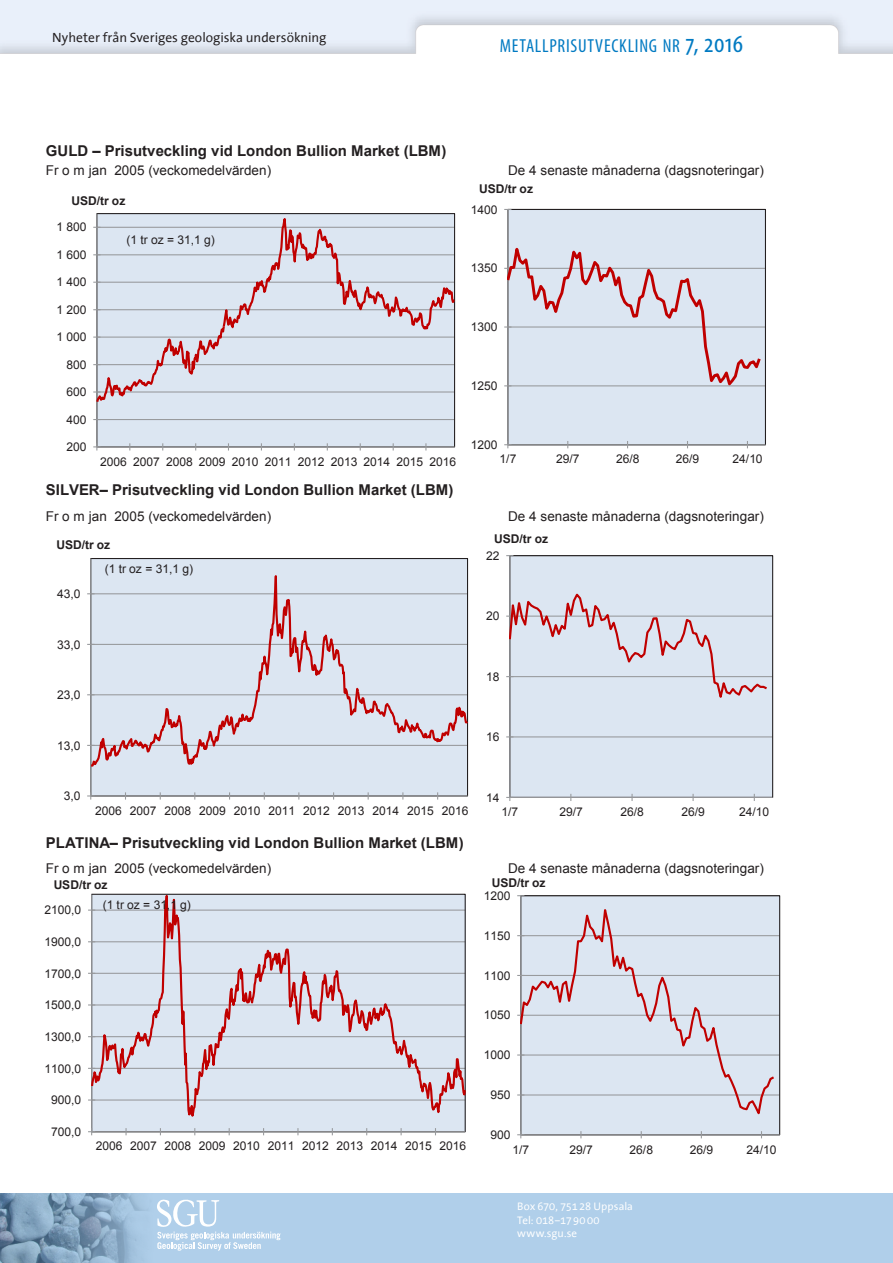
<style>
.page{position:relative;width:893px;height:1263px;background:#fff}
.page>*{position:absolute;margin:0;border:0;box-sizing:border-box;transform-origin:0 0}
.t1{font:condensed 18.9px "Myriad Pro";letter-spacing:.04em;color:#007ac2}
.t2{font:700 15px "Arial";color:#231f20}
.t3{font:13.5px "Arial";letter-spacing:.005em;color:#231f20}
.t4{font:13.5px "The Sans Office";color:#231f20}
.t5{font:12px/23.9px "Arial";letter-spacing:-.005em;color:#231f20}
.t6{font:700 12px "Arial";color:#231f20}
.t7{font:11.1px/13.2px "The Sans Office";letter-spacing:.005em;color:#fff}
.s1{font-size:27px}
.s2{font-weight:700}
</style>
<div class="page">
<svg style="left:0;top:1193px;width:893px;height:70px;background:#a8c7e2"></svg>
<svg style="left:157px;top:1199px;width:124px;height:52px;background:#bed7ed"></svg>
<div style="left:91px;top:558px;width:377px;height:238px;background:#dce6f2"></div>
<hr style="left:90px;top:558px;width:1px;height:238px;background:#989a9d">
<hr style="left:91px;top:795px;width:376px;height:1px;background:#989a9d">
<svg style="left:87px;top:792px;width:8px;height:7px"></svg>
<svg style="left:87px;top:558px;width:382px;height:214px"></svg>
<div style="left:510px;top:556px;width:263px;height:242px;background:#dce6f2"></div>
<hr style="left:510px;top:736px;width:263px;height:1px;background:#989a9d">
<hr style="left:510px;top:676px;width:263px;height:1px;background:#989a9d">
<hr style="left:510px;top:616px;width:263px;height:1px;background:#989a9d">
<div style="left:509px;top:555px;width:264px;height:243px;border:1px solid #231f20"></div>
<hr style="left:509px;top:556px;width:1px;height:241px;background:#989a9d">
<hr style="left:510px;top:797px;width:263px;height:1px;background:#989a9d">
<svg style="left:506px;top:794px;width:7px;height:7px"></svg>
<svg style="left:631px;top:794px;width:2px;height:7px"></svg>
<svg style="left:692px;top:794px;width:2px;height:7px"></svg>
<svg style="left:506px;top:588px;width:263px;height:118px"></svg>
<div style="left:508px;top:209px;width:258px;height:236px;background:#dce6f2"></div>
<hr style="left:508px;top:385px;width:257px;height:1px;background:#989a9d">
<hr style="left:508px;top:326px;width:257px;height:2px;background:#989a9d">
<hr style="left:508px;top:268px;width:257px;height:1px;background:#989a9d">
<div style="left:507px;top:209px;width:259px;height:236px;border:1px solid #231f20"></div>
<hr style="left:507px;top:209px;width:1px;height:236px;background:#989a9d">
<hr style="left:508px;top:444px;width:257px;height:1px;background:#989a9d">
<svg style="left:504px;top:441px;width:7px;height:7px"></svg>
<svg style="left:504px;top:236px;width:259px;height:154px"></svg>
<div style="left:97px;top:214px;width:358px;height:233px;background:#dce6f2"></div>
<hr style="left:97px;top:419px;width:358px;height:1px;background:#989a9d">
<hr style="left:96px;top:214px;width:1px;height:233px;background:#989a9d">
<hr style="left:97px;top:446px;width:358px;height:1px;background:#989a9d">
<svg style="left:93px;top:443px;width:7px;height:7px"></svg>
<svg style="left:93px;top:213px;width:363px;height:193px"></svg>
<svg style="left:88px;top:894px;width:378px;height:241px;background:#d7d5e0"></svg>
<div style="left:521px;top:896px;width:259px;height:239px;background:#dce6f2"></div>
<hr style="left:521px;top:1094px;width:259px;height:1px;background:#989a9d">
<hr style="left:521px;top:1054px;width:259px;height:1px;background:#989a9d">
<hr style="left:521px;top:1015px;width:259px;height:1px;background:#989a9d">
<hr style="left:521px;top:975px;width:259px;height:1px;background:#989a9d">
<hr style="left:521px;top:935px;width:259px;height:1px;background:#989a9d">
<div style="left:520px;top:895px;width:260px;height:240px;border:1px solid #231f20"></div>
<hr style="left:520px;top:896px;width:1px;height:239px;background:#989a9d">
<hr style="left:521px;top:1134px;width:259px;height:1px;background:#989a9d">
<svg style="left:517px;top:1131px;width:7px;height:7px"></svg>
<svg style="left:521px;top:897px;width:255px;height:223px"></svg>
<p class="t4" style="left:52px;top:31px;width:276px">Nyheter från Sveriges geologiska undersökning</p>
<h1 class="t1" style="left:500px;top:34px;width:245px">METALLPRISUTVECKLING NR <span class="s1">7, 2016</span></h1>
<p class="t2" style="left:46px;top:141px;width:402px">GULD ‒ Prisutveckling vid London Bullion Market (LBM)</p>
<p class="t3" style="left:46px;top:161px;width:227px">Fr o m jan 2005 (veckomedelvärden)</p>
<p class="t3" style="left:508px;top:161px;width:257px">De 4 senaste månaderna (dagsnoteringar)</p>
<p class="t6" style="left:71px;top:193px;width:55px">USD/tr oz</p>
<p class="t5" style="left:56px;top:215px;width:31px">1 800</p>
<p class="t5" style="left:56px;top:243px;width:31px">1 600</p>
<p class="t5" style="left:56px;top:270px;width:31px">1 400</p>
<p class="t5" style="left:56px;top:298px;width:31px">1 200</p>
<p class="t5" style="left:56px;top:325px;width:31px">1 000</p>
<p class="t5" style="left:67px;top:353px;width:22px">800</p>
<p class="t5" style="left:67px;top:380px;width:22px">600</p>
<p class="t5" style="left:67px;top:408px;width:22px">400</p>
<p class="t5" style="left:67px;top:435px;width:22px">200</p>
<p class="t5" style="left:127px;top:228px;width:90px">(1 tr oz = 31,1 g)</p>
<p class="t5" style="left:100px;top:450px;width:357px">2006 2007 2008 2009 2010 2011 2012 2013 2014 2015 2016</p>
<p class="t6" style="left:479px;top:180px;width:55px">USD/tr oz</p>
<p class="t5" style="left:471px;top:198px;width:28px">1400</p>
<p class="t5" style="left:471px;top:256px;width:28px">1350</p>
<p class="t5" style="left:471px;top:315px;width:28px">1300</p>
<p class="t5" style="left:471px;top:374px;width:28px">1250</p>
<p class="t5" style="left:471px;top:433px;width:28px">1200</p>
<p class="t5" style="left:500px;top:447px;width:18px">1/7</p>
<p class="t5" style="left:556px;top:447px;width:25px">29/7</p>
<p class="t5" style="left:616px;top:447px;width:25px">26/8</p>
<p class="t5" style="left:676px;top:447px;width:25px">26/9</p>
<p class="t5" style="left:733px;top:447px;width:32px">24/10</p>
<p class="t2" style="left:46px;top:480px;width:409px">SILVER‒ Prisutveckling vid London Bullion Market (LBM)</p>
<p class="t3" style="left:46px;top:508px;width:227px">Fr o m jan 2005 (veckomedelvärden)</p>
<p class="t3" style="left:508px;top:508px;width:257px">De 4 senaste månaderna (dagsnoteringar)</p>
<p class="t5" style="left:105px;top:533px;width:90px;text-indent:-48px"><span class="s2">USD/tr oz<br></span>(1 tr oz = 31,1 g)</p>
<p class="t5" style="left:57px;top:582px;width:25px">43,0</p>
<p class="t5" style="left:57px;top:632px;width:25px">33,0</p>
<p class="t5" style="left:57px;top:683px;width:25px">23,0</p>
<p class="t5" style="left:57px;top:734px;width:25px">13,0</p>
<p class="t5" style="left:64px;top:784px;width:18px">3,0</p>
<p class="t5" style="left:95px;top:798px;width:375px">2006 2007 2008 2009 2010 2011 2012 2013 2014 2015 2016</p>
<p class="t6" style="left:494px;top:531px;width:55px">USD/tr oz</p>
<p class="t5" style="left:486px;top:544px;width:15px">22</p>
<p class="t5" style="left:486px;top:604px;width:15px">20</p>
<p class="t5" style="left:486px;top:665px;width:15px">18</p>
<p class="t5" style="left:486px;top:725px;width:15px">16</p>
<p class="t5" style="left:486px;top:786px;width:15px">14</p>
<p class="t5" style="left:501px;top:800px;width:18px">1/7</p>
<p class="t5" style="left:559px;top:800px;width:25px">29/7</p>
<p class="t5" style="left:620px;top:800px;width:25px">26/8</p>
<p class="t5" style="left:682px;top:800px;width:25px">26/9</p>
<p class="t5" style="left:739px;top:800px;width:32px">24/10</p>
<p class="t2" style="left:46px;top:833px;width:419px">PLATINA‒ Prisutveckling vid London Bullion Market (LBM)</p>
<p class="t3" style="left:46px;top:860px;width:227px">Fr o m jan 2005 (veckomedelvärden)</p>
<p class="t3" style="left:508px;top:860px;width:257px">De 4 senaste månaderna (dagsnoteringar)</p>
<p class="t6" style="left:492px;top:875px;width:55px">USD/tr oz</p>
<p class="t5" style="left:103px;top:874px;width:90px;line-height:20.5px;text-indent:-49px"><span class="s2">USD/tr oz<br></span>(1 tr oz = 31,1 g)</p>
<p class="t5" style="left:484px;top:884px;width:28px">1200</p>
<p class="t5" style="left:45px;top:898px;width:38px">2100,0</p>
<p class="t5" style="left:45px;top:930px;width:38px">1900,0</p>
<p class="t5" style="left:45px;top:961px;width:38px">1700,0</p>
<p class="t5" style="left:45px;top:993px;width:38px">1500,0</p>
<p class="t5" style="left:45px;top:1025px;width:38px">1300,0</p>
<p class="t5" style="left:45px;top:1056px;width:38px">1100,0</p>
<p class="t5" style="left:51px;top:1088px;width:32px">900,0</p>
<p class="t5" style="left:51px;top:1120px;width:32px">700,0</p>
<p class="t5" style="left:96px;top:1134px;width:372px">2006 2007 2008 2009 2010 2011 2012 2013 2014 2015 2016</p>
<p class="t5" style="left:484px;top:924px;width:28px">1150</p>
<p class="t5" style="left:484px;top:964px;width:28px">1100</p>
<p class="t5" style="left:484px;top:1003px;width:28px">1050</p>
<p class="t5" style="left:484px;top:1043px;width:28px">1000</p>
<p class="t5" style="left:491px;top:1083px;width:22px">950</p>
<p class="t5" style="left:491px;top:1123px;width:22px">900</p>
<p class="t5" style="left:512px;top:1137px;width:18px">1/7</p>
<p class="t5" style="left:569px;top:1137px;width:25px">29/7</p>
<p class="t5" style="left:630px;top:1137px;width:25px">26/8</p>
<p class="t5" style="left:690px;top:1137px;width:25px">26/9</p>
<p class="t5" style="left:747px;top:1137px;width:32px">24/10</p>
<p class="t7" style="left:517px;top:1200px;width:117px">Box 670, 75128 Uppsala<br>Tel: 018–179000 www.sgu.se</p>
</div>
